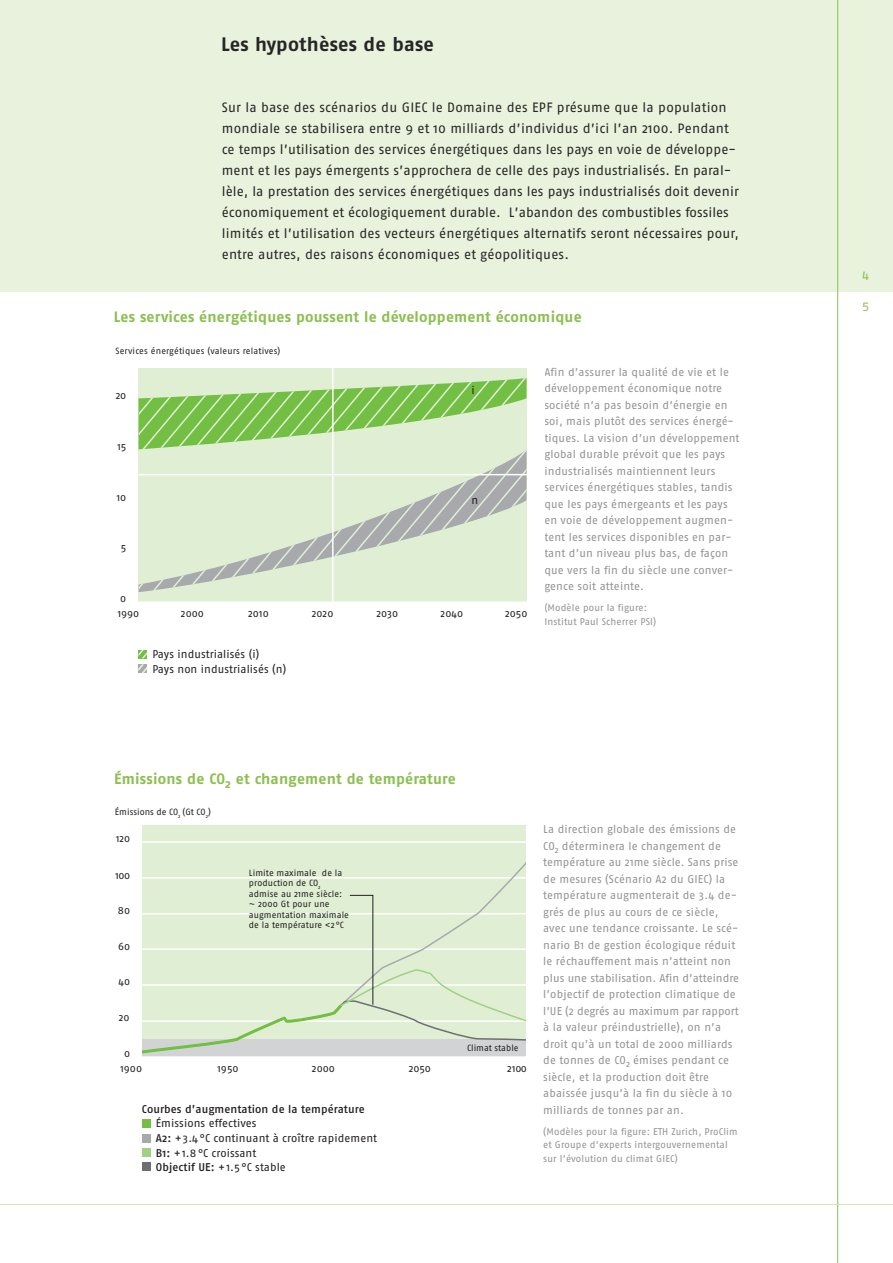
<style>
.page{position:relative;width:893px;height:1263px;background:#fff}
.page>*{position:absolute;margin:0;border:0;box-sizing:border-box;transform-origin:0 0}
.t1{font:700 19.5px "Fago No";letter-spacing:.01em;color:#272627}
.t2{font:700 15px "Fago No";letter-spacing:.015em;color:#8cbf50}
.t3{font:13.5px/21px "Fago No";letter-spacing:.01em;color:#272627}
.t4{font:12px "Fago Mo";color:#8cbf50}
.t5{font:11.25px/16.5px "Fago No";letter-spacing:.015em;color:#939393}
.t6{font:11.25px/14.5px "Fago No";letter-spacing:.01em;color:#231f20}
.t7{font:11.25px "Fago No Med";letter-spacing:.01em;color:#231f20}
.t8{font:10.5px "Fago No";color:#231f20}
.t9{font:9.75px/13.5px "Fago No";letter-spacing:.015em;color:#939393}
.t10{font:9px/10.5px "Fago No";letter-spacing:.01em;color:#231f20}
.s1{font-family:"Fago No Med"}
</style>
<div class="page">
<div style="left:0;top:0;width:893px;height:291px;background:#e8f2dc"></div>
<hr style="left:837px;top:0;width:1px;height:1263px;background:#8cbf50">
<hr style="left:0;top:1204px;width:893px;height:1px;background:#d1e6b9">
<div style="left:139px;top:368px;width:388px;height:234px;background:#e0efd4"></div>
<svg style="left:139px;top:378px;width:388px;height:214px"></svg>
<hr style="left:332px;top:332px;width:2px;height:271px;background:#fff">
<hr style="left:139px;top:474px;width:388px;height:1px;background:#fff">
<svg style="left:138px;top:650px;width:9px;height:8px"></svg>
<svg style="left:138px;top:664px;width:9px;height:9px"></svg>
<hr style="left:134px;top:601px;width:410px;height:2px;background:#fff">
<div style="left:142px;top:826px;width:384px;height:231px;background:#e0efd4"></div>
<div style="left:142px;top:1119px;width:8px;height:9px;background:#72bf44"></div>
<div style="left:142px;top:1134px;width:8px;height:8px;background:#a7a9ac"></div>
<div style="left:142px;top:1162px;width:8px;height:9px;background:#6d6e70"></div>
<div style="left:142px;top:1148px;width:8px;height:9px;background:#a0d083"></div>
<hr style="left:142px;top:841px;width:394px;height:2px;background:#fff">
<svg style="left:142px;top:862px;width:384px;height:32px"></svg>
<svg style="left:142px;top:894px;width:384px;height:162px"></svg>
<hr style="left:137px;top:1056px;width:400px;height:2px;background:#fff">
<h1 class="t1" style="left:221px;top:37px;width:214px">Les hypothèses de base</h1>
<p class="t3" style="left:222px;top:98px;width:519px">Sur la base des scénarios du GIEC le Domaine des EPF présume que la population mondiale se stabilisera entre 9 et 10 milliards d’individus d’ici l’an 2100. Pendant ce temps l’utilisation des services énergétiques dans les pays en voie de développe&shy;ment et les pays émergents s’approchera de celle des pays industrialisés. En paral&shy;lèle, la prestation des services énergétiques dans les pays industrialisés doit devenir économiquement et écologiquement durable. L’abandon des combustibles fossiles limités et l’utilisation des vecteurs énergétiques alternatifs seront nécessaires pour, entre autres, des raisons économiques et géopolitiques.</p>
<h2 class="t2" style="left:114px;top:312px;width:469px">Les services énergétiques poussent le développement économique</h2>
<p class="t10" style="left:116px;top:346px;width:166px">Services énergétiques (valeurs relatives)</p>
<p class="t8" style="left:116px;top:391px;width:12px">20</p>
<p class="t8" style="left:118px;top:441px;width:10px">15</p>
<p class="t8" style="left:117px;top:493px;width:11px">10</p>
<p class="t8" style="left:121px;top:543px;width:7px">5</p>
<p class="t8" style="left:120px;top:594px;width:8px">0</p>
<p class="t6" style="left:471px;top:383px;width:5px">i</p>
<p class="t6" style="left:471px;top:493px;width:8px">n</p>
<p class="t8" style="left:118px;top:608px;width:23px">1990</p>
<p class="t8" style="left:248px;top:608px;width:22px">2010</p>
<p class="t8" style="left:181px;top:608px;width:24px">2000</p>
<p class="t8" style="left:312px;top:608px;width:23px">2020</p>
<p class="t8" style="left:376px;top:608px;width:23px">2030</p>
<p class="t8" style="left:440px;top:608px;width:24px">2040</p>
<p class="t8" style="left:505px;top:608px;width:24px">2050</p>
<p class="t6" style="left:152px;top:648px;width:135px">Pays industrialisés (i)<br>Pays non industrialisés (n)</p>
<p class="t5" style="left:544px;top:364px;width:197px">Afin d’assurer la qualité de vie et le développement économique notre société n’a pas besoin d’énergie en soi, mais plutôt des services énergé&shy;tiques. La vision d’un développement global durable prévoit que les pays industria lisés maintiennent leurs services énergétiques stables, tandis que les pays émergeants et les pays en voie de développement augmen&shy;tent les services disponibles en par&shy;tant d’un niveau plus bas, de façon que vers la fin du siècle une conver&shy;gence soit atteinte.</p>
<p class="t9" style="left:544px;top:602px;width:113px">(Modèle pour la figure:<br>Institut Paul Scherrer PSI)</p>
<h2 class="t2" style="left:114px;top:774px;width:343px">Émissions de CO<sub>2</sub> et changement de température</h2>
<p class="t10" style="left:115px;top:808px;width:98px">Émissions de CO<sub>2</sub> (Gt CO<sub>2</sub>)</p>
<p class="t8" style="left:116px;top:834px;width:15px">120</p>
<p class="t8" style="left:116px;top:871px;width:16px">100</p>
<p class="t8" style="left:118px;top:906px;width:14px">80</p>
<p class="t8" style="left:118px;top:942px;width:14px">60</p>
<p class="t8" style="left:119px;top:977px;width:13px">40</p>
<p class="t8" style="left:119px;top:1013px;width:12px">20</p>
<p class="t8" style="left:124px;top:1049px;width:8px">0</p>
<p class="t10" style="left:249px;top:868px;width:102px">Limite maximale de la production de CO<sub>2 </sub>admise au 21me siècle: ~ 2000 Gt pour une augmentation maximale de la température &lt;2°C</p>
<p class="t10" style="left:467px;top:1043px;width:53px">Climat stable</p>
<p class="t8" style="left:120px;top:1063px;width:23px">1900</p>
<p class="t8" style="left:218px;top:1063px;width:23px">1950</p>
<p class="t8" style="left:312px;top:1063px;width:24px">2000</p>
<p class="t8" style="left:409px;top:1063px;width:24px">2050</p>
<p class="t8" style="left:507px;top:1063px;width:21px">2100</p>
<p class="t7" style="left:142px;top:1104px;width:224px">Courbes d’augmentation de la température</p>
<p class="t6" style="left:156px;top:1132px;width:223px"><span class="s1">A2:</span> +3.4 °C continuant à croître rapidement</p>
<p class="t6" style="left:156px;top:1117px;width:102px">Émissions effectives</p>
<p class="t6" style="left:156px;top:1146px;width:102px"><span class="s1">B1:</span> +1.8 °C croissant</p>
<p class="t6" style="left:156px;top:1160px;width:132px"><span class="s1">Objectif UE:</span> +1.5 °C stable</p>
<p class="t5" style="left:543px;top:822px;width:197px">La direction globale des émissions de CO<sub>2</sub> déterminera le changement de température au 21me siècle. Sans prise de mesures (Scénario A2 du GIEC) la température augmenterait de 3.4 de&shy;grés de plus au cours de ce siècle, avec une tendance croissante. Le scé&shy;nario B1 de gestion écologique réduit le réchauffement mais n’atteint non plus une stabilisation. Afin d’atteindre l’objectif de protection climatique de l’UE (2 degrés au maximum par rapport à la valeur préindustrielle), on n’a droit qu’à un total de 2000 milliards de tonnes de CO<sub>2</sub> émises pendant ce siècle, et la production doit être abaissée jusqu’à la fin du siècle à 10 milliards de tonnes par an.</p>
<p class="t9" style="left:543px;top:1125px;width:196px">(Modèles pour la figure: ETH Zurich, ProClim et Groupe d’experts intergouvernemental sur l’évolution du climat GIEC)</p>
<p class="t4" style="left:862px;top:272px;width:9px">4</p>
<p class="t4" style="left:862px;top:302px;width:9px">5</p>
</div>
